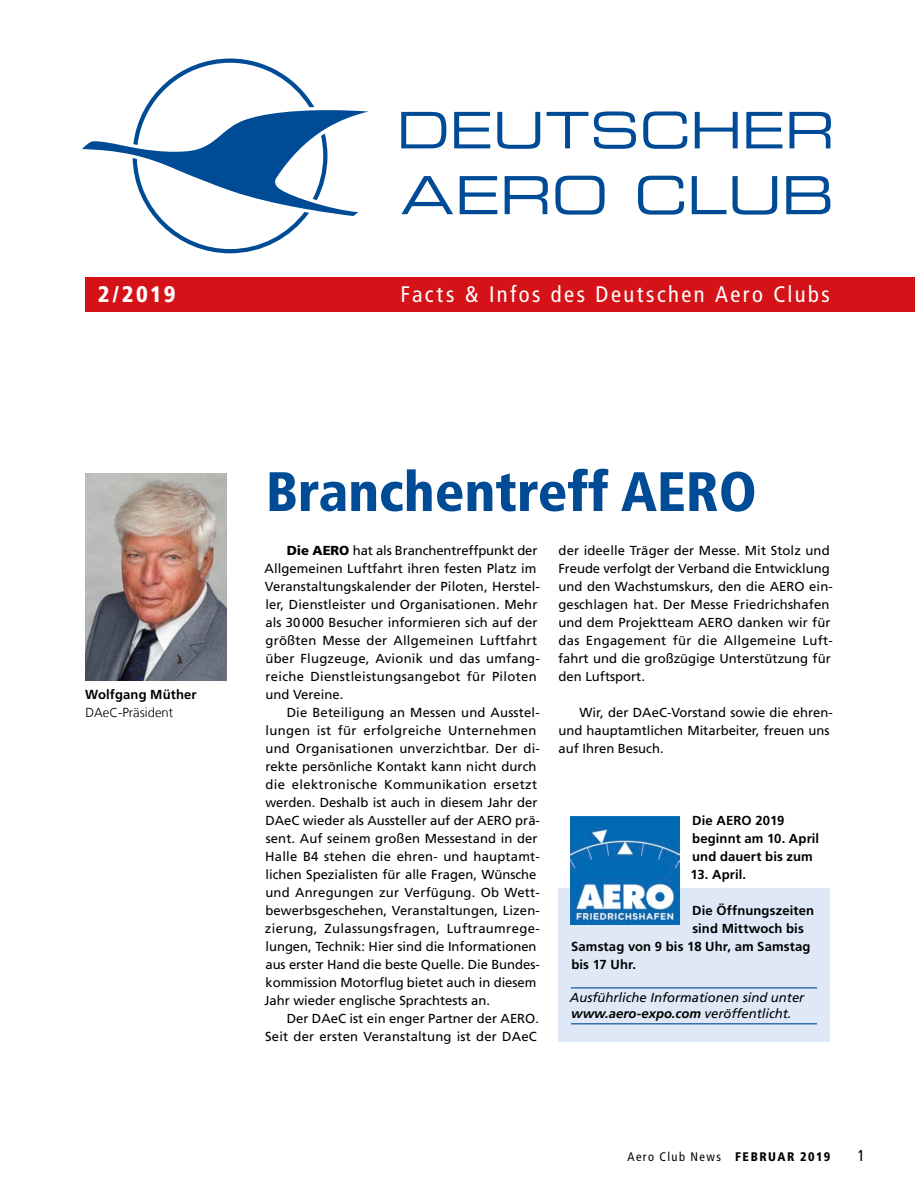
<style>
.page{position:relative;width:915px;height:1191px;background:#fff}
.page>*{position:absolute;margin:0;border:0;box-sizing:border-box;transform-origin:0 0}
.t1{font:900 condensed 55.5px "Frutiger LT Com";color:#004b96}
.t2{font:condensed 22.5px "Frutiger LT Com";letter-spacing:.11em;color:#fff}
.t3{font:900 condensed 22.5px "Frutiger LT Com";color:#fff}
.t4{font:condensed 15.75px "Frutiger LT Com";color:#000}
.t5{font:13.05px/18px "Frutiger LT Com";letter-spacing:.005em;color:#000}
.t6{font:700 13.05px/18px "Frutiger LT Com";letter-spacing:.01em;color:#000}
.t7{font:italic 13.05px/16.5px "Frutiger LT Com";color:#000}
.t8{font:300 13.05px "Frutiger LT Com";color:#000}
.t9{font:condensed 12.45px "Frutiger LT Com";letter-spacing:.11em;color:#000}
.s1{font-weight:900}
.s2{font-weight:700}
</style>
<div class="page">
<svg style="left:401px;top:112px;width:45px;height:36px"></svg>
<svg style="left:454px;top:112px;width:36px;height:36px"></svg>
<svg style="left:497px;top:112px;width:43px;height:37px"></svg>
<svg style="left:546px;top:111px;width:89px;height:38px"></svg>
<svg style="left:643px;top:111px;width:44px;height:38px"></svg>
<svg style="left:694px;top:112px;width:43px;height:36px"></svg>
<svg style="left:746px;top:112px;width:36px;height:36px"></svg>
<svg style="left:789px;top:112px;width:41px;height:36px"></svg>
<svg style="left:401px;top:176px;width:52px;height:38px"></svg>
<svg style="left:459px;top:176px;width:38px;height:38px"></svg>
<svg style="left:504px;top:176px;width:43px;height:38px"></svg>
<svg style="left:555px;top:176px;width:49px;height:39px"></svg>
<svg style="left:638px;top:176px;width:45px;height:39px"></svg>
<svg style="left:691px;top:176px;width:35px;height:38px"></svg>
<svg style="left:732px;top:176px;width:45px;height:39px"></svg>
<svg style="left:786px;top:176px;width:44px;height:38px"></svg>
<svg style="left:82px;top:59px;width:286px;height:194px"></svg>
<img style="left:85px;top:473px;width:142px;height:207px">
<div style="left:558px;top:888px;width:271px;height:153px;background:#dee8f7"></div>
<hr style="left:570px;top:987px;width:246px;height:1px;background:#004b96">
<hr style="left:570px;top:1023px;width:246px;height:1px;background:#004b96">
<img style="left:570px;top:816px;width:108px;height:108px">
<div style="left:85px;top:277px;width:829px;height:34px;background:#d41217"></div>
<h2 class="t3" style="left:98px;top:281px;width:79px">2/2019</h2>
<h2 class="t2" style="left:400px;top:281px;width:430px">Facts &amp; Infos des Deutschen Aero Clubs</h2>
<p class="t6" style="left:85px;top:685px;width:113px">Wolfgang Müther</p>
<p class="t8" style="left:85px;top:705px;width:89px">DAeC-Präsident</p>
<h1 class="t1" style="left:266px;top:458px;width:492px">Branchentreff AERO</h1>
<p class="t5" style="left:264px;top:541px;width:277px;text-indent:22px"><span class="s1">Die AERO</span> hat als Branchentreffpunkt der Allgemeinen Luftfahrt ihren festen Platz im Veranstaltungskalender der Piloten, Herstel&shy;ler, Dienstleister und Organisationen. Mehr als 30000 Besucher informieren sich auf der größten Messe der Allgemeinen Luftfahrt über Flugzeuge, Avionik und das umfang&shy;reiche Dienstleistungsangebot für Piloten und Vereine.</p>
<p class="t5" style="left:264px;top:703px;width:277px;text-indent:22px">Die Beteiligung an Messen und Ausstel&shy;lungen ist für erfolgreiche Unternehmen und Organisationen unverzichtbar. Der di&shy;rekte persönliche Kontakt kann nicht durch die elektronische Kommunikation ersetzt werden. Deshalb ist auch in diesem Jahr der DAeC wieder als Aussteller auf der AERO prä&shy;sent. Auf seinem großen Messestand in der Halle B4 stehen die ehren- und hauptamt&shy;lichen Spezialisten für alle Fragen, Wünsche und Anregungen zur Verfügung. Ob Wett&shy;bewerbsgeschehen, Veranstaltungen, Lizen&shy;zierung, Zulassungsfragen, Luftraumrege&shy;lungen, Technik: Hier sind die Informationen aus erster Hand die beste Quelle. Die Bundes&shy;kommission Motorflug bietet auch in diesem Jahr wieder englische Sprachtests an.</p>
<p class="t5" style="left:265px;top:1009px;width:275px;text-align:right">Der DAeC ist ein enger Partner der AERO.<br>Seit der ersten Veranstaltung ist der DAeC</p>
<p class="t5" style="left:558px;top:541px;width:276px">der ideelle Träger der Messe. Mit Stolz und Freude verfolgt der Verband die Entwicklung und den Wachstumskurs, den die AERO ein&shy;geschlagen hat. Der Messe Friedrichshafen und dem Projektteam AERO danken wir für das Engagement für die Allgemeine Luft&shy;fahrt und die großzügige Unterstützung für den Luftsport.</p>
<p class="t5" style="left:558px;top:703px;width:276px;text-indent:21px">Wir, der DAeC-Vorstand sowie die ehren&shy;und hauptamtlichen Mitarbeiter, freuen uns auf Ihren Besuch.</p>
<p class="t6" style="left:691px;top:811px;width:129px">Die AERO 2019 beginnt am 10. April und dauert bis zum</p>
<p class="t6" style="left:690px;top:865px;width:57px">13. April.</p>
<p class="t6" style="left:691px;top:901px;width:123px">Die Öffnungszeiten</p>
<p class="t6" style="left:692px;top:919px;width:113px">sind Mittwoch bis</p>
<p class="t6" style="left:571px;top:937px;width:241px">Samstag von 9 bis 18 Uhr, am Samstag</p>
<p class="t6" style="left:571px;top:955px;width:66px">bis 17 Uhr.</p>
<p class="t7" style="left:569px;top:989px;width:236px">Ausführliche Informationen sind unter <span class="s2">www.aero-expo.com</span> veröffentlicht.</p>
<p class="t9" style="left:627px;top:1149px;width:204px">Aero Club News <span class="s1">FEBRUAR 2019</span></p>
<p class="t4" style="left:857px;top:1146px;width:9px">1</p>
</div>
